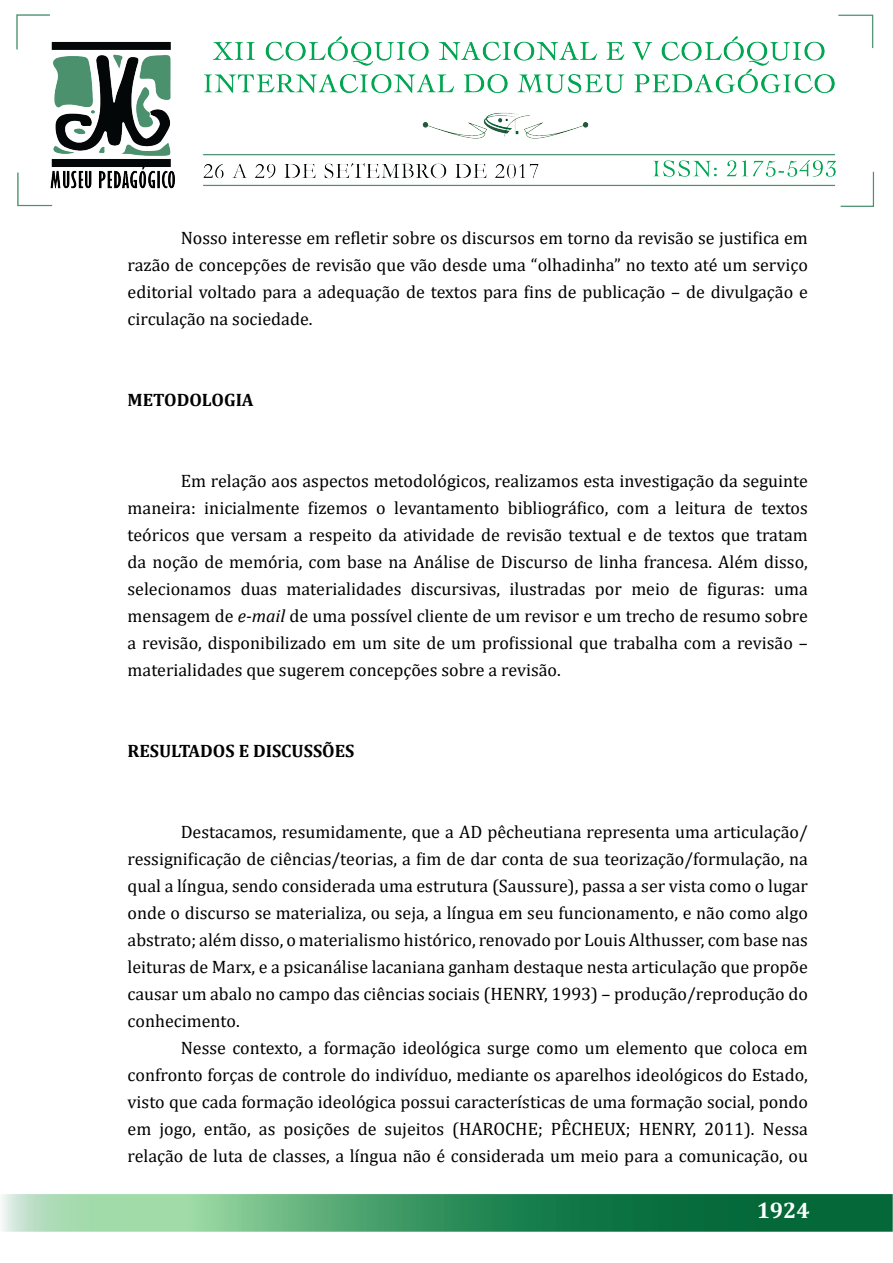
<style>
.page{position:relative;width:893px;height:1263px;background:#fff}
.page>*{position:absolute;margin:0;border:0;box-sizing:border-box;transform-origin:0 0}
.t1{font:700 22.5px "Cambria";color:#fff}
.t2{font:18px/27px "Cambria";color:#000;text-align:justify}
.t3{font:700 18px "Cambria";color:#000}
.s1{font-style:italic}
</style>
<div class="page">
<img style="left:2px;top:14px;width:890px;height:1218px">
<p class="t2" style="left:128px;top:224px;width:682px;text-indent:53px">Nosso interesse em refletir sobre os discursos em torno da revisão se justifica em razão de concepções de revisão que vão desde uma “olhadinha” no texto até um serviço editorial voltado para a adequação de textos para fins de publicação – de divulgação e circulação na sociedade.</p>
<p class="t3" style="left:128px;top:387px;width:128px">METODOLOGIA</p>
<p class="t2" style="left:128px;top:467px;width:682px;text-indent:53px">Em relação aos aspectos metodológicos, realizamos esta investigação da seguinte maneira: inicialmente fizemos o levantamento bibliográfico, com a leitura de textos teóricos que versam a respeito da atividade de revisão textual e de textos que tratam da noção de memória, com base na Análise de Discurso de linha francesa. Além disso, selecionamos duas materialidades discursivas, ilustradas por meio de figuras: uma mensagem de <span class="s1">e-mail</span> de uma possível cliente de um revisor e um trecho de resumo sobre a revisão, disponibilizado em um site de um profissional que trabalha com a revisão – materialidades que sugerem concepções sobre a revisão.</p>
<p class="t3" style="left:128px;top:738px;width:228px">RESULTADOS E DISCUSSÕES</p>
<p class="t2" style="left:128px;top:818px;width:682px;text-indent:53px">Destacamos, resumidamente, que a AD pêcheutiana representa uma articulação/ ressignificação de ciências/teorias, a fim de dar conta de sua teorização/formulação, na qual a língua, sendo considerada uma estrutura (Saussure), passa a ser vista como o lugar onde o discurso se materializa, ou seja, a língua em seu funcionamento, e não como algo abstrato; além disso, o materialismo histórico, renovado por Louis Althusser, com base nas leituras de Marx, e a psicanálise lacaniana ganham destaque nesta articulação que propõe causar um abalo no campo das ciências sociais (HENRY, 1993) – produção/reprodução do conhecimento.</p>
<p class="t2" style="left:128px;top:1034px;width:682px;text-indent:53px">Nesse contexto, a formação ideológica surge como um elemento que coloca em confronto forças de controle do indivíduo, mediante os aparelhos ideológicos do Estado, visto que cada formação ideológica possui características de uma formação social, pondo em jogo, então, as posições de sujeitos (HAROCHE; PÊCHEUX; HENRY, 2011). Nessa relação de luta de classes, a língua não é considerada um meio para a comunicação, ou</p>
<p class="t1" style="left:757px;top:1195px;width:55px">1924</p>
</div>
